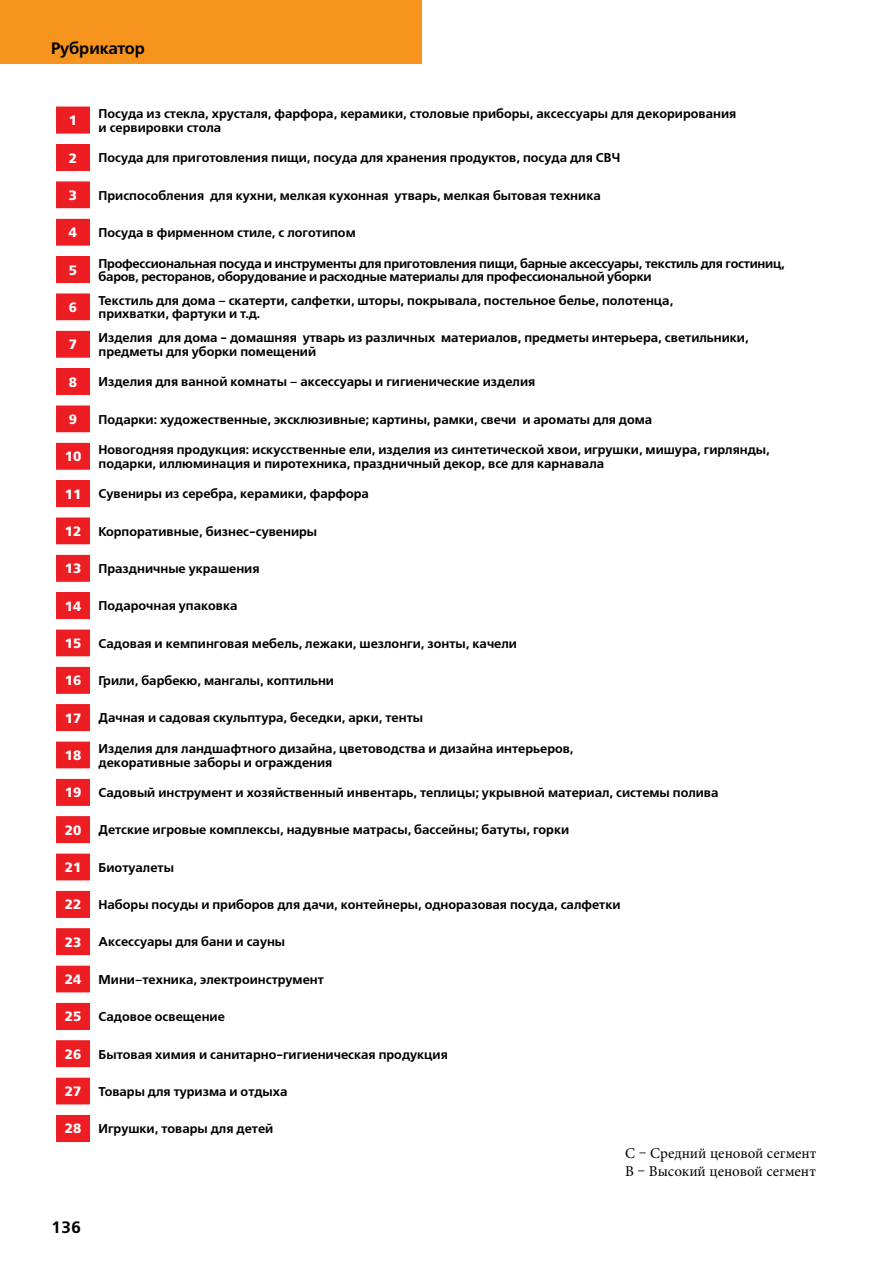
<style>
.page{position:relative;width:893px;height:1263px;background:#fff}
.page>*{position:absolute;margin:0;border:0;box-sizing:border-box;transform-origin:0 0}
.t1{font:600 16.5px "Free Set";color:#000}
.t2{font:15px/18px "Minion Pro";color:#000}
.t3{font:700 13.5px "Free Set";color:#fff}
.t4{font:600 12.75px/13.5px "Free Set";color:#000}
.t5{font:600 12.75px/13.5px "Free Set";letter-spacing:-.02em;color:#000}
</style>
<div class="page">
<div style="left:0;top:0;width:422px;height:64px;background:#f7941e"></div>
<div style="left:56px;top:107px;width:34px;height:1035px;background:#ed1d24"></div>
<svg style="left:56px;top:134px;width:34px;height:981px;fill:#ed1d24"></svg>
<p class="t1" style="left:51px;top:39px;width:95px">Рубрикатор</p>
<p class="t3" style="left:69px;top:113px;width:10px">1</p>
<p class="t4" style="left:99px;top:107px;width:639px">Посуда из стекла, хрусталя, фарфора, керамики, столовые приборы, аксессуары для декорирования и сервировки стола</p>
<p class="t3" style="left:69px;top:150px;width:10px">2</p>
<p class="t4" style="left:99px;top:151px;width:523px">Посуда для приготовления пищи, посуда для хранения продуктов, посуда для СВЧ</p>
<p class="t3" style="left:69px;top:187px;width:10px">3</p>
<p class="t4" style="left:99px;top:189px;width:504px">Приспособления для кухни, мелкая кухонная утварь, мелкая бытовая техника</p>
<p class="t3" style="left:69px;top:225px;width:10px">4</p>
<p class="t4" style="left:99px;top:226px;width:259px">Посуда в фирменном стиле, с логотипом</p>
<p class="t3" style="left:69px;top:262px;width:10px">5</p>
<p class="t5" style="left:99px;top:257px;width:688px">Профессиональная посуда и инструменты для приготовления пищи, барные аксессуары, текстиль для гостиниц, баров, ресторанов, оборудование и расходные материалы для профессиональной уборки</p>
<p class="t3" style="left:69px;top:299px;width:10px">6</p>
<p class="t4" style="left:99px;top:294px;width:576px">Текстиль для дома – скатерти, салфетки, шторы, покрывала, постельное белье, полотенца, прихватки, фартуки и т.д.</p>
<p class="t3" style="left:69px;top:337px;width:10px">7</p>
<p class="t4" style="left:99px;top:331px;width:652px">Изделия для дома - домашняя утварь из различных материалов, предметы интерьера, светильники, предметы для уборки помещений</p>
<p class="t3" style="left:69px;top:374px;width:10px">8</p>
<p class="t4" style="left:99px;top:375px;width:438px">Изделия для ванной комнаты – аксессуары и гигиенические изделия</p>
<p class="t3" style="left:69px;top:411px;width:10px">9</p>
<p class="t4" style="left:99px;top:413px;width:555px">Подарки: художественные, эксклюзивные; картины, рамки, свечи и ароматы для дома</p>
<p class="t3" style="left:65px;top:449px;width:18px">10</p>
<p class="t4" style="left:99px;top:443px;width:673px">Новогодняя продукция: искусственные ели, изделия из синтетической хвои, игрушки, мишура, гирлянды, подарки, иллюминация и пиротехника, праздничный декор, все для карнавала</p>
<p class="t3" style="left:65px;top:486px;width:18px">11</p>
<p class="t4" style="left:99px;top:487px;width:272px">Сувениры из серебра, керамики, фарфора</p>
<p class="t3" style="left:65px;top:523px;width:18px">12</p>
<p class="t4" style="left:99px;top:525px;width:220px">Корпоративные, бизнес-сувениры</p>
<p class="t3" style="left:65px;top:561px;width:18px">13</p>
<p class="t4" style="left:99px;top:562px;width:163px">Праздничные украшения</p>
<p class="t3" style="left:65px;top:598px;width:18px">14</p>
<p class="t4" style="left:99px;top:599px;width:141px">Подарочная упаковка</p>
<p class="t3" style="left:65px;top:635px;width:18px">15</p>
<p class="t4" style="left:99px;top:637px;width:420px">Садовая и кемпинговая мебель, лежаки, шезлонги, зонты, качели</p>
<p class="t3" style="left:65px;top:673px;width:18px">16</p>
<p class="t4" style="left:99px;top:674px;width:237px">Грили, барбекю, мангалы, коптильни</p>
<p class="t3" style="left:65px;top:710px;width:18px">17</p>
<p class="t4" style="left:99px;top:711px;width:326px">Дачная и садовая скульптура, беседки, арки, тенты</p>
<p class="t3" style="left:65px;top:747px;width:18px">18</p>
<p class="t4" style="left:99px;top:742px;width:477px">Изделия для ландшафтного дизайна, цветоводства и дизайна интерьеров, декоративные заборы и ограждения</p>
<p class="t3" style="left:65px;top:785px;width:18px">19</p>
<p class="t4" style="left:99px;top:786px;width:621px">Садовый инструмент и хозяйственный инвентарь, теплицы; укрывной материал, системы полива</p>
<p class="t3" style="left:65px;top:822px;width:18px">20</p>
<p class="t4" style="left:99px;top:823px;width:472px">Детские игровые комплексы, надувные матрасы, бассейны; батуты, горки</p>
<p class="t3" style="left:65px;top:859px;width:18px">21</p>
<p class="t4" style="left:99px;top:861px;width:77px">Биотуалеты</p>
<p class="t3" style="left:65px;top:897px;width:18px">22</p>
<p class="t4" style="left:99px;top:898px;width:524px">Наборы посуды и приборов для дачи, контейнеры, одноразовая посуда, салфетки</p>
<p class="t3" style="left:65px;top:934px;width:18px">23</p>
<p class="t4" style="left:99px;top:935px;width:188px">Аксессуары для бани и сауны</p>
<p class="t3" style="left:65px;top:971px;width:18px">24</p>
<p class="t4" style="left:99px;top:973px;width:227px">Мини–техника, электроинструмент</p>
<p class="t3" style="left:65px;top:1009px;width:18px">25</p>
<p class="t4" style="left:99px;top:1010px;width:128px">Садовое освещение</p>
<p class="t3" style="left:65px;top:1046px;width:18px">26</p>
<p class="t4" style="left:99px;top:1048px;width:351px">Бытовая химия и санитарно-гигиеническая продукция</p>
<p class="t3" style="left:65px;top:1083px;width:18px">27</p>
<p class="t4" style="left:99px;top:1085px;width:190px">Товары для туризма и отдыха</p>
<p class="t3" style="left:65px;top:1121px;width:18px">28</p>
<p class="t4" style="left:99px;top:1122px;width:176px">Игрушки, товары для детей</p>
<p class="t1" style="left:51px;top:1217px;width:32px">136</p>
<p class="t2" style="left:625px;top:1144px;width:193px">C – Средний ценовой сегмент<br>B – Высокий ценовой сегмент</p>
</div>
